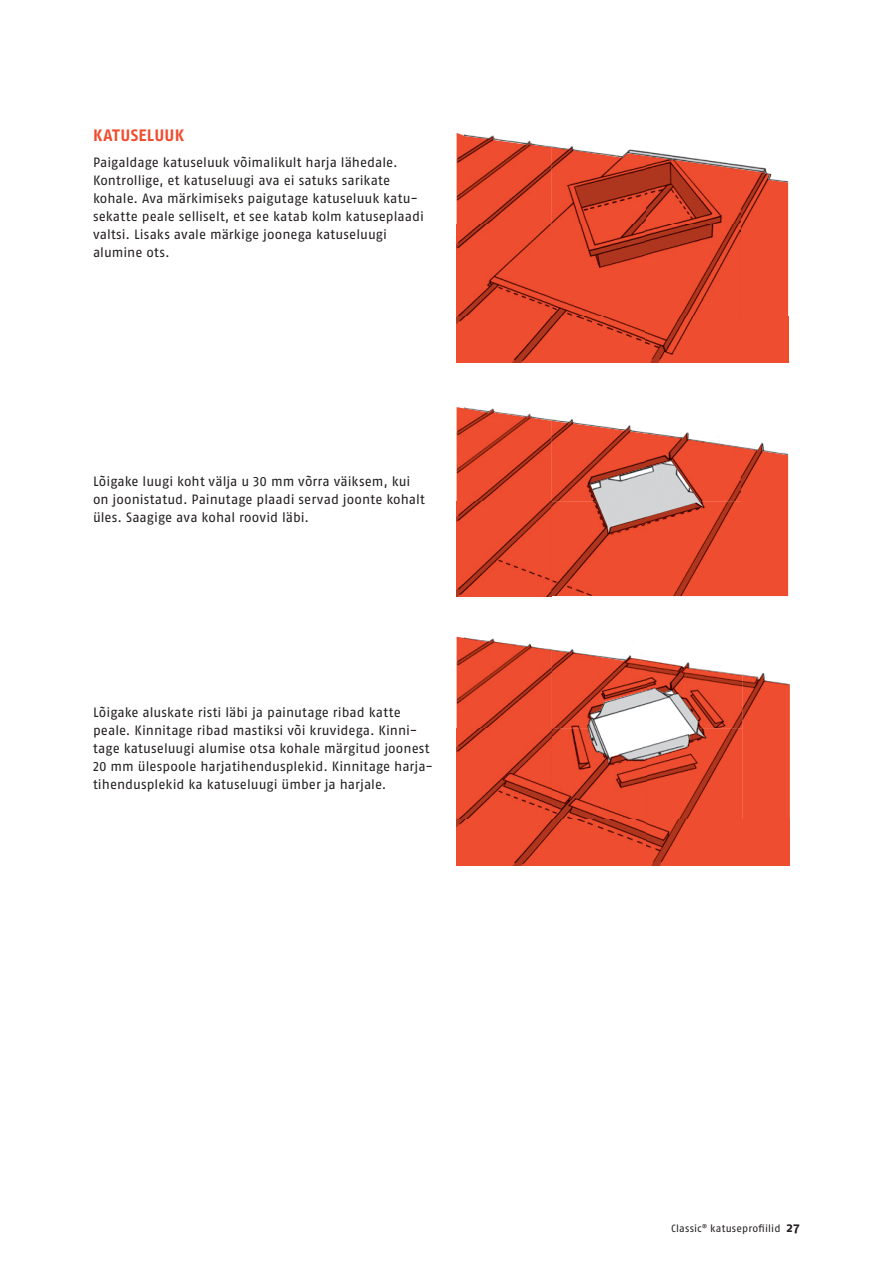
<style>
.page{position:relative;width:893px;height:1263px;background:#fff}
.page>*{position:absolute;margin:0;border:0;box-sizing:border-box;transform-origin:0 0}
.t1{font:700 16.5px "Fago OT";letter-spacing:.015em;color:#ef4d2f}
.t2{font:13.5px/18px "Fago OT";letter-spacing:.005em;color:#231f20}
.t3{font:10.5px "Fago OT";letter-spacing:.015em;color:#231f20}
.s1{font-weight:700;font-size:13.5px}
</style>
<div class="page">
<img style="left:551px;top:146px;width:215px;height:23px">
<img style="left:457px;top:133px;width:94px;height:183px">
<img style="left:551px;top:147px;width:95px;height:169px">
<img style="left:646px;top:156px;width:95px;height:160px">
<img style="left:741px;top:169px;width:47px;height:147px">
<img style="left:457px;top:316px;width:331px;height:46px">
<img style="left:457px;top:407px;width:94px;height:189px">
<img style="left:551px;top:421px;width:95px;height:175px">
<img style="left:646px;top:433px;width:95px;height:163px">
<img style="left:741px;top:444px;width:47px;height:152px">
<img style="left:457px;top:637px;width:95px;height:183px">
<img style="left:552px;top:650px;width:95px;height:170px">
<img style="left:647px;top:661px;width:95px;height:159px">
<img style="left:742px;top:674px;width:48px;height:146px">
<img style="left:457px;top:820px;width:333px;height:46px">
<p class="t1" style="left:93px;top:125px;width:92px">KATUSELUUK</p>
<p class="t2" style="left:93px;top:153px;width:332px">Paigaldage katuseluuk võimalikult harja lähedale.<br>Kontrollige, et katuseluugi ava ei satuks sarikate kohale. Ava märkimiseks paigutage katuseluuk katu&shy;sekatte peale selliselt, et see katab kolm katuseplaadi valtsi. Lisaks avale märkige joonega katuseluugi alumine ots.</p>
<p class="t2" style="left:93px;top:472px;width:333px">Lõigake luugi koht välja u 30 mm võrra väiksem, kui on joonistatud. Painutage plaadi servad joonte kohalt üles. Saagige ava kohal roovid läbi.</p>
<p class="t2" style="left:93px;top:703px;width:342px">Lõigake aluskate risti läbi ja painutage ribad katte peale. Kinnitage ribad mastiksi või kruvidega. Kinni&shy;tage katuseluugi alumise otsa kohale märgitud joonest 20 mm ülespoole harjatihendusplekid. Kinnitage harja&shy;tihendusplekid ka katuseluugi ümber ja harjale.</p>
<p class="t3" style="left:671px;top:1222px;width:130px">Classic<sup>®</sup> katuseprofiilid <span class="s1">27</span></p>
</div>
